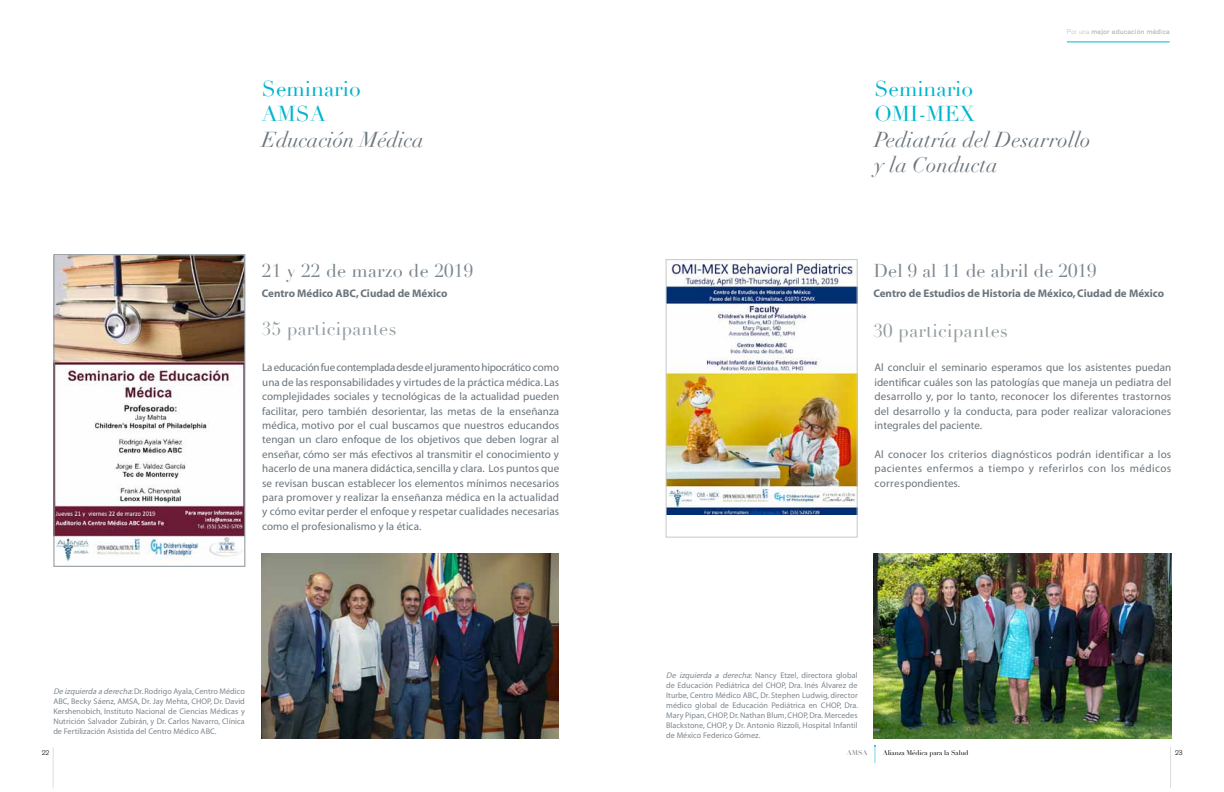
<style>
.page{position:relative;width:1224px;height:792px;background:#fff}
.page>*{position:absolute;margin:0;border:0;box-sizing:border-box;transform-origin:0 0}
.t1{font:italic 21.1px/25.3px "Didot";letter-spacing:.01em;color:#6a747b}
.t2{font:21.1px/25.3px "Didot";color:#00b5cc}
.t3{font:18.2px "Didot";color:#7c868e}
.t4{font:18.2px "Didot";letter-spacing:.015em;color:#949ca1}
.t5{font:11px/14.4px "Myriad";letter-spacing:.005em;color:#6a747b;text-align:justify}
.t6{font:700 11px "Myriad";color:#6a747b}
.t7{font:8.2px/10.1px "Myriad";letter-spacing:.005em;color:#7c868e;text-align:justify}
.t8{font:700 6.7px "Akzidenz Grotesk";letter-spacing:.025em;color:#bcbec0}
.t9{font:6.7px "Didot";letter-spacing:-.01em;color:#000}
.t10{font:700 6.7px "Didot";color:#939598}
.t11{font:300 6.7px "Akzidenz Grotesk";color:#000}
.s1{font-style:italic}
.s2{font-weight:300}
</style>
<div class="page">
<hr style="left:1170px;top:747px;width:1px;height:41px;background:#dcddde">
<hr style="left:53px;top:747px;width:1px;height:41px;background:#dcddde">
<hr style="left:1067px;top:41px;width:103px;height:1px;background:#00b5cc">
<svg style="left:874px;top:745px;width:2px;height:19px"></svg>
<img style="left:262px;top:553px;width:296px;height:185px">
<img style="left:55px;top:256px;width:188px;height:308px">
<div style="left:53px;top:254px;width:192px;height:313px;border:1px solid #949ca1"></div>
<img style="left:873px;top:553px;width:298px;height:185px">
<img style="left:668px;top:261px;width:188px;height:253px">
<div style="left:666px;top:259px;width:192px;height:279px;border:1px solid #c7c8ca"></div>
<h1 class="t2" style="left:262px;top:76px;width:100px">Seminario<br>AMSA</h1>
<h1 class="t1" style="left:262px;top:127px;width:163px">Educación Médica</h1>
<h2 class="t3" style="left:262px;top:259px;width:213px">21 y 22 de marzo de 2019</h2>
<p class="t6" style="left:262px;top:287px;width:187px">Centro Médico ABC, Ciudad de México</p>
<h2 class="t4" style="left:262px;top:318px;width:136px">35 participantes</h2>
<p class="t5" style="left:262px;top:361px;width:299px">La educación fue contemplada desde el juramento hipocrático como una de las responsabilidades y virtudes de la práctica médica. Las complejidades sociales y tecnológicas de la actualidad pueden facilitar, pero también desorientar, las metas de la enseñanza médica, motivo por el cual buscamos que nuestros educandos tengan un claro enfoque de los objetivos que deben lograr al enseñar, cómo ser más efectivos al transmitir el conocimiento y hacerlo de una manera didáctica, sencilla y clara. Los puntos que se revisan buscan establecer los elementos mínimos necesarios para promover y realizar la enseñanza médica en la actualidad y cómo evitar perder el enfoque y respetar cualidades necesarias como el profesionalismo y la ética.</p>
<p class="t7" style="left:53px;top:686px;width:193px"><span class="s1">De izquierda a derecha</span>: Dr. Rodrigo Ayala, Centro Médico ABC, Becky Sáenz, AMSA, Dr. Jay Mehta, CHOP, Dr. David Kershenobich, Instituto Nacional de Ciencias Médicas y Nutrición Salvador Zubirán, y Dr. Carlos Navarro, Clínica de Fertilización Asistida del Centro Médico ABC.</p>
<p class="t11" style="left:42px;top:749px;width:9px">22</p>
<p class="t8" style="left:1067px;top:28px;width:104px"><span class="s2">Por una</span> mejor educación médica</p>
<h1 class="t2" style="left:874px;top:76px;width:102px">Seminario<br>OMI-MEX</h1>
<h1 class="t1" style="left:874px;top:127px;width:218px">Pediatría del Desarrollo y la Conducta</h1>
<h2 class="t3" style="left:873px;top:259px;width:225px">Del 9 al 11 de abril de 2019</h2>
<p class="t6" style="left:873px;top:287px;width:292px">Centro de Estudios de Historia de México, Ciudad de México</p>
<h2 class="t4" style="left:873px;top:320px;width:136px">30 participantes</h2>
<p class="t5" style="left:874px;top:361px;width:298px">Al concluir el seminario esperamos que los asistentes puedan identificar cuáles son las patologías que maneja un pediatra del desarrollo y, por lo tanto, reconocer los diferentes trastornos del desarrollo y la conducta, para poder realizar valoraciones integrales del paciente.</p>
<p class="t5" style="left:874px;top:447px;width:298px">Al conocer los criterios diagnósticos podrán identificar a los pacientes enfermos a tiempo y referirlos con los médicos correspondientes.</p>
<p class="t7" style="left:666px;top:670px;width:194px"><span class="s1">De izquierda a derecha</span>: Nancy Etzel, directora global de Educación Pediátrica del CHOP, Dra. Inés Álvarez de Iturbe, Centro Médico ABC, Dr. Stephen Ludwig, director médico global de Educación Pediátrica en CHOP, Dra.<br>Mary Pipan, CHOP, Dr. Nathan Blum, CHOP, Dra. Mercedes Blackstone, CHOP, y Dr. Antonio Rizzoli, Hospital Infantil de México Federico Gómez.</p>
<p class="t10" style="left:847px;top:749px;width:22px">AMSA</p>
<p class="t9" style="left:883px;top:749px;width:87px">Alianza Médica para la Salud</p>
<p class="t11" style="left:1175px;top:749px;width:9px">23</p>
</div>
